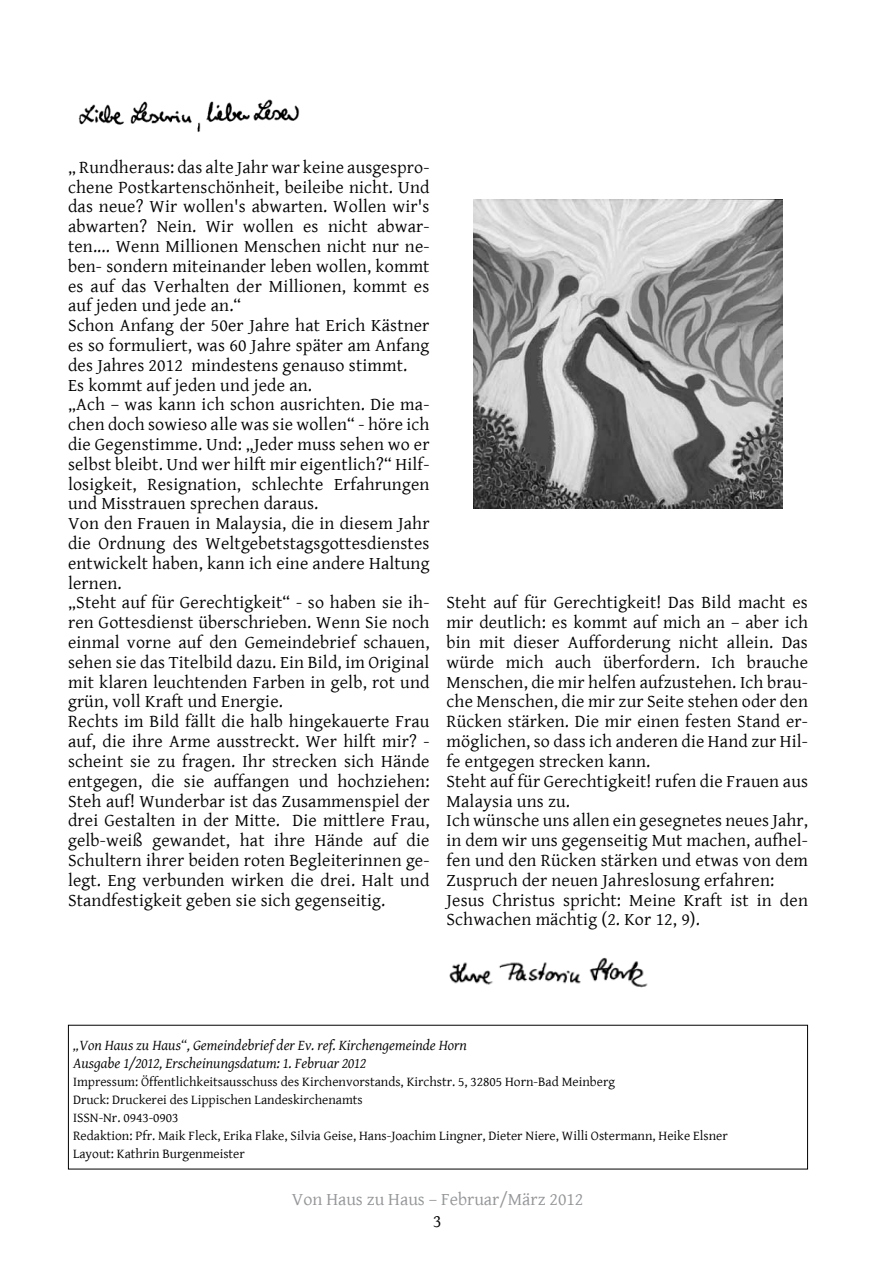
<style>
.page{position:relative;width:893px;height:1263px;background:#fff}
.page>*{position:absolute;margin:0;border:0;box-sizing:border-box;transform-origin:0 0}
.t1{font:18px/19.8px "Gentium Basic";letter-spacing:.01em;color:#000}
.t2{font:18px "Gentium Basic";color:#939598}
.t3{font:italic 15px/18px "Gentium Basic";color:#000}
.t4{font:13.5px/18px "Gentium Basic";color:#000}
</style>
<div class="page">
<img style="left:78px;top:99px;width:222px;height:33px">
<img style="left:449px;top:957px;width:199px;height:31px">
<img style="left:474px;top:200px;width:308px;height:308px">
<p class="t1" style="left:68px;top:157px;width:363px">„ Rundheraus: das alte Jahr war keine ausgespro&shy;chene Postkartenschönheit, beileibe nicht. Und das neue? Wir wollen's abwarten. Wollen wir's abwarten? Nein. Wir wollen es nicht abwar&shy;ten.... Wenn Millionen Menschen nicht nur ne&shy;ben- sondern miteinander leben wollen, kommt es auf das Verhalten der Millionen, kommt es auf jeden und jede an.“<br>Schon Anfang der 50er Jahre hat Erich Kästner es so formuliert, was 60 Jahre später am Anfang des Jahres 2012 mindestens genauso stimmt.<br>Es kommt auf jeden und jede an.<br>„Ach – was kann ich schon ausrichten. Die ma&shy;chen doch sowieso alle was sie wollen“ - höre ich die Gegenstimme. Und: „Jeder muss sehen wo er selbst bleibt. Und wer hilft mir eigentlich?“ Hilf&shy;losigkeit, Resignation, schlechte Erfahrungen und Misstrauen sprechen daraus.<br>Von den Frauen in Malaysia, die in diesem Jahr die Ordnung des Weltgebetstagsgottesdienstes entwickelt haben, kann ich eine andere Haltung lernen.<br>„Steht auf für Gerechtigkeit“ - so haben sie ih&shy;ren Gottesdienst überschrieben. Wenn Sie noch einmal vorne auf den Gemeindebrief schauen, sehen sie das Titelbild dazu. Ein Bild, im Original mit klaren leuchtenden Farben in gelb, rot und grün, voll Kraft und Energie.<br>Rechts im Bild fällt die halb hingekauerte Frau auf, die ihre Arme ausstreckt. Wer hilft mir? - scheint sie zu fragen. Ihr strecken sich Hände entgegen, die sie auffangen und hochziehen:<br>Steh auf! Wunderbar ist das Zusammenspiel der drei Gestalten in der Mitte. Die mittlere Frau, gelb-weiß gewandet, hat ihre Hände auf die Schultern ihrer beiden roten Begleiterinnen ge&shy;legt. Eng verbunden wirken die drei. Halt und Standfestigkeit geben sie sich gegenseitig.</p>
<p class="t1" style="left:446px;top:592px;width:363px">Steht auf für Gerechtigkeit! Das Bild macht es mir deutlich: es kommt auf mich an – aber ich bin mit dieser Aufforderung nicht allein. Das würde mich auch überfordern. Ich brauche Menschen, die mir helfen aufzustehen. Ich brau&shy;che Menschen, die mir zur Seite stehen oder den Rücken stärken. Die mir einen festen Stand er&shy;möglichen, so dass ich anderen die Hand zur Hil&shy;fe entgegen strecken kann.<br>Steht auf für Gerechtigkeit! rufen die Frauen aus Malaysia uns zu.<br>Ich wünsche uns allen ein gesegnetes neues Jahr, in dem wir uns gegenseitig Mut machen, aufhel&shy;fen und den Rücken stärken und etwas von dem Zuspruch der neuen Jahreslosung erfahren:<br>Jesus Christus spricht: Meine Kraft ist in den Schwachen mächtig (2. Kor 12, 9).</p>
<p class="t3" style="left:73px;top:1035px;width:395px">„Von Haus zu Haus“, Gemeindebrief der Ev. ref. Kirchengemeinde Horn<br>Ausgabe 1/2012, Erscheinungsdatum: 1. Februar 2012</p>
<p class="t4" style="left:73px;top:1072px;width:656px">Impressum: Öffentlichkeitsausschuss des Kirchenvorstands, Kirchstr. 5, 32805 Horn-Bad Meinberg<br>Druck: Druckerei des Lippischen Landeskirchenamts<br>ISSN-Nr. 0943-0903<br>Redaktion: Pfr. Maik Fleck, Erika Flake, Silvia Geise, Hans-Joachim Lingner, Dieter Niere, Willi Ostermann, Heike Elsner Layout: Kathrin Burgenmeister</p>
<p class="t2" style="left:292px;top:1186px;width:293px">Von Haus zu Haus – Februar/März 2012</p>
<p class="t1" style="left:433px;top:1211px;width:10px">3</p>
</div>
